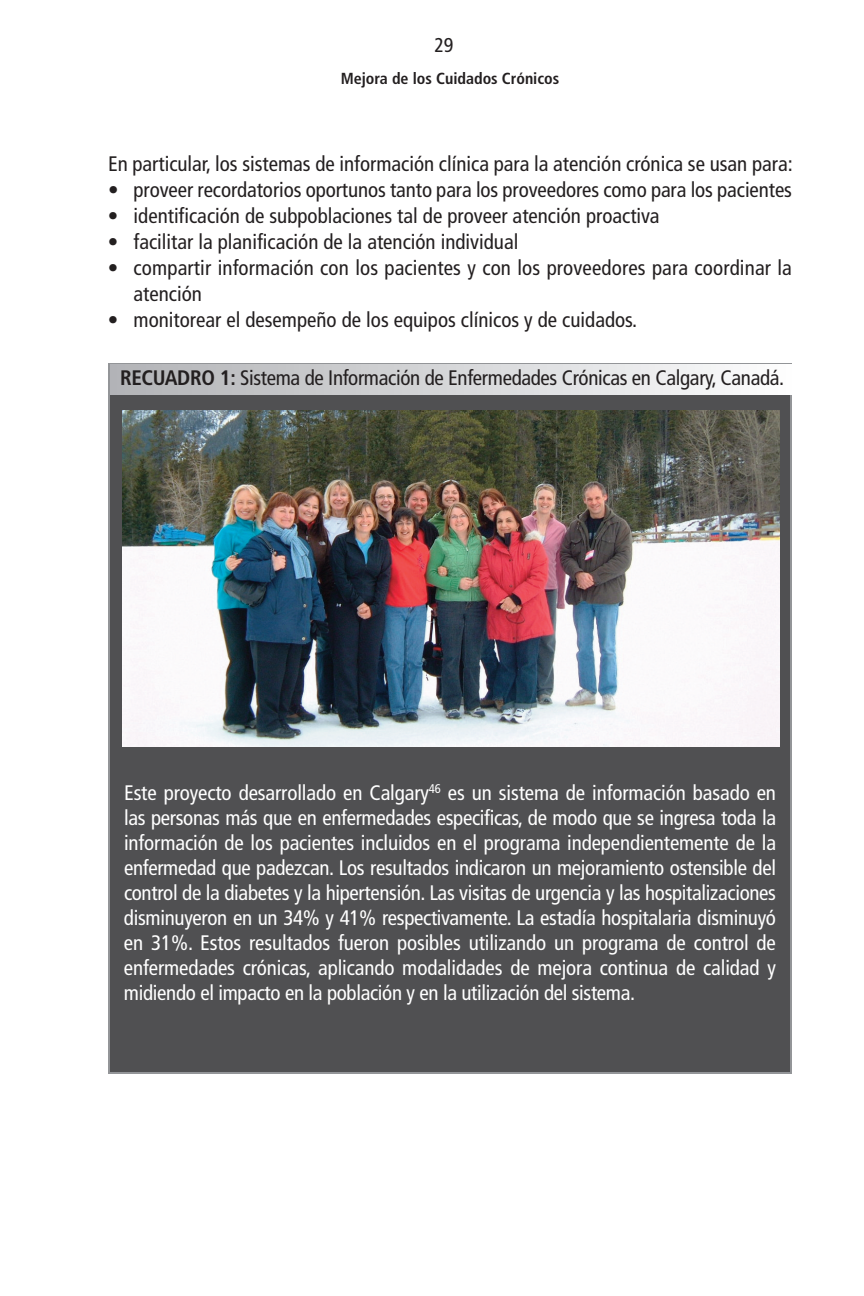
<style>
.page{position:relative;width:864px;height:1296px;background:#fff}
.page>*{position:absolute;margin:0;border:0;box-sizing:border-box;transform-origin:0 0}
.t1{font:condensed 21px/25px "Frutiger";letter-spacing:-.015em;color:#fff;text-align:justify}
.t2{font:condensed 21px/26px "Frutiger";color:#231f20}
.t3{font:condensed 20px "Frutiger";color:#231f20}
.t4{font:700 condensed 16px "Frutiger";color:#231f20}
.s1{font-weight:700}
</style>
<div class="page">
<div style="left:110px;top:365px;width:680px;height:707px;background:#505052"></div>
<img style="left:122px;top:410px;width:657px;height:336px">
<div style="left:110px;top:364px;width:682px;height:30px;background:linear-gradient(to right,#b1b2b6,#fcfcfd)"></div>
<p class="t3" style="left:434px;top:37px;width:21px">29</p>
<p class="t4" style="left:341px;top:72px;width:220px">Mejora de los Cuidados Crónicos</p>
<p class="t2" style="left:108px;top:152px;width:686px">En particular, los sistemas de información clínica para la atención crónica se usan para:</p>
<p class="t2" style="left:108px;top:178px;width:686px">• proveer recordatorios oportunos tanto para los proveedores como para los pacientes</p>
<p class="t2" style="left:108px;top:204px;width:553px">• identificación de subpoblaciones tal de proveer atención proactiva</p>
<p class="t2" style="left:108px;top:230px;width:412px">• facilitar la planificación de la atención individual</p>
<p class="t2" style="left:134px;top:256px;width:660px;text-indent:-26px">• compartir información con los pacientes y con los proveedores para coordinar la atención</p>
<p class="t2" style="left:108px;top:308px;width:531px">• monitorear el desempeño de los equipos clínicos y de cuidados.</p>
<p class="t2" style="left:120px;top:366px;width:666px"><span class="s1">RECUADRO 1:</span> Sistema de Información de Enfermedades Crónicas en Calgary, Canadá.</p>
<p class="t1" style="left:124px;top:782px;width:654px">Este proyecto desarrollado en Calgary<sup>46</sup> es un sistema de información basado en las personas más que en enfermedades especificas, de modo que se ingresa toda la información de los pacientes incluidos en el programa independientemente de la enfermedad que padezcan. Los resultados indicaron un mejoramiento ostensible del control de la diabetes y la hipertensión. Las visitas de urgencia y las hospitalizaciones disminuyeron en un 34% y 41% respectivamente. La estadía hospitalaria disminuyó en 31%. Estos resultados fueron posibles utilizando un programa de control de enfermedades crónicas, aplicando modalidades de mejora continua de calidad y midiendo el impacto en la población y en la utilización del sistema.</p>
</div>
